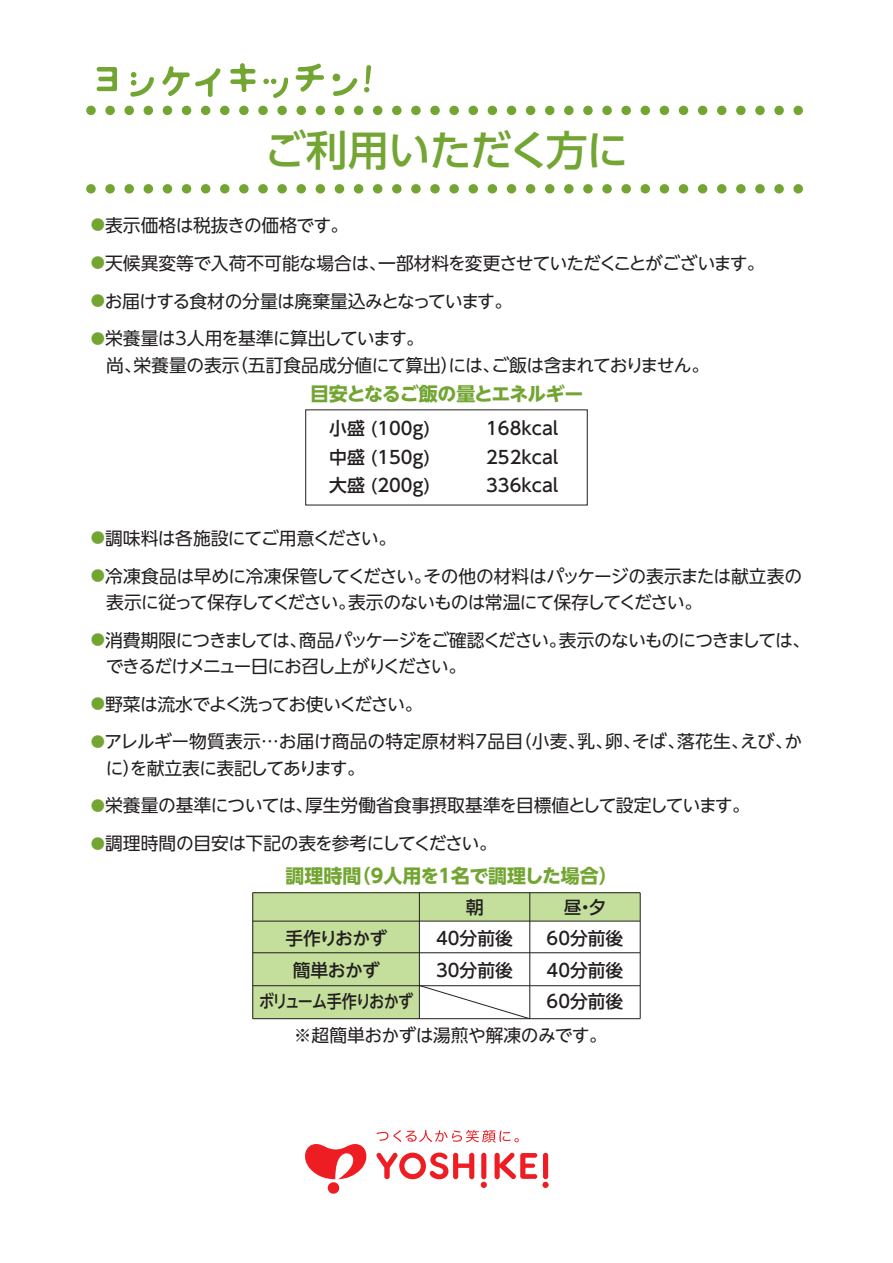
<style>
.page{position:relative;width:893px;height:1263px;background:#fff}
.page>*{position:absolute;margin:0;border:0;box-sizing:border-box;transform-origin:0 0}
.t1{font:500 41.55px "UD Shin Go Pro";letter-spacing:-.015em;color:#73a532}
.t2{font:700 18.9px "UD Shin Go NT Pro";color:#73a532}
.t3{font:700 18.9px "UD Shin Go NT Pro";letter-spacing:-.055em;color:#73a532}
.t4{font:17.85px/26.1px "UD Shin Go NT Pro";letter-spacing:-.035em;color:#231f20}
.t5{font:500 17.85px/31.3px "UD Shin Go NT Pro";color:#231f20;text-align:center}
.t6{font:17.85px/26.1px "UD Shin Go NT Pro";letter-spacing:-.07em;color:#231f20}
.t7{font:17.85px/26.1px "UD Shin Go NT Pro";color:#231f20}
.t8{font:17.85px "UD Shin Go NT Pro";letter-spacing:-.015em;color:#231f20}
.t9{font:500 17.85px/31.3px "UD Shin Go NT Pro";letter-spacing:-.04em;color:#231f20;text-align:center}
.t10{font:17.85px "UD Shin Go NT Pro";letter-spacing:-.06em;color:#231f20}
.s1{font-family:"UD Shin Go Pro";font-size:14.25px;color:#73a532}
</style>
<div class="page">
<div style="left:253px;top:893px;width:387px;height:126px;background:#c4df9b"></div>
<svg style="left:364px;top:65px;width:7px;height:27px"></svg>
<svg style="left:97px;top:67px;width:20px;height:24px"></svg>
<svg style="left:162px;top:66px;width:59px;height:31px"></svg>
<svg style="left:230px;top:63px;width:26px;height:29px"></svg>
<svg style="left:296px;top:64px;width:28px;height:28px"></svg>
<svg style="left:130px;top:72px;width:24px;height:25px"></svg>
<svg style="left:333px;top:78px;width:25px;height:18px"></svg>
<div style="left:333px;top:74px;width:7px;height:7px;background:#73a532;border-radius:50%"></div>
<svg style="left:263px;top:78px;width:25px;height:20px"></svg>
<svg style="left:91px;top:184px;width:711px;height:10px"></svg>
<svg style="left:91px;top:106px;width:711px;height:9px"></svg>
<div style="left:419px;top:921px;width:221px;height:98px;background:#fff"></div>
<hr style="left:253px;top:892px;width:387px;height:1px;background:#231f20">
<hr style="left:253px;top:921px;width:387px;height:1px;background:#231f20">
<hr style="left:253px;top:952px;width:387px;height:1px;background:#231f20">
<hr style="left:253px;top:985px;width:387px;height:1px;background:#231f20">
<hr style="left:253px;top:1018px;width:387px;height:1px;background:#231f20">
<hr style="left:252px;top:893px;width:1px;height:126px;background:#231f20">
<hr style="left:419px;top:893px;width:1px;height:126px;background:#231f20">
<hr style="left:530px;top:893px;width:1px;height:126px;background:#231f20">
<hr style="left:640px;top:893px;width:1px;height:126px;background:#231f20">
<svg style="left:418px;top:985px;width:112px;height:34px"></svg>
<div style="left:542px;top:1182px;width:7px;height:6px;background:#ee1d23;border-radius:50%"></div>
<svg style="left:543px;top:1153px;width:5px;height:26px"></svg>
<svg style="left:305px;top:1130px;width:232px;height:64px"></svg>
<h1 class="t1" style="left:264px;top:116px;width:365px">ご利用いただく方に</h1>
<p class="t4" style="left:91px;top:211px;width:259px"><span class="s1">●</span>表示価格は税抜きの価格です。</p>
<p class="t4" style="left:91px;top:249px;width:675px"><span class="s1">●</span>天候異変等で入荷不可能な場合は、一部材料を変更させていただくことがございます。</p>
<p class="t4" style="left:91px;top:287px;width:423px"><span class="s1">●</span>お届けする食材の分量は廃棄量込みとなっています。</p>
<p class="t4" style="left:106px;top:325px;width:604px;text-indent:-15px"><span class="s1">●</span>栄養量は3人用を基準に算出しています。<br>尚、栄養量の表示（五訂食品成分値にて算出）には、ご飯は含まれておりません。</p>
<p class="t3" style="left:310px;top:379px;width:275px">目安となるご飯の量とエネルギー</p>
<p class="t5" style="left:311px;top:412px;width:120px">　小盛 (100g)</p>
<p class="t5" style="left:486px;top:412px;width:74px">168kcal</p>
<p class="t5" style="left:311px;top:441px;width:120px">　中盛 (150g)</p>
<p class="t5" style="left:486px;top:441px;width:74px">252kcal</p>
<p class="t5" style="left:311px;top:469px;width:120px">　大盛 (200g)</p>
<p class="t5" style="left:486px;top:469px;width:74px">336kcal</p>
<p class="t4" style="left:91px;top:524px;width:307px"><span class="s1">●</span>調味料は各施設にてご用意ください。</p>
<p class="t4" style="left:106px;top:562px;width:697px;text-indent:-15px"><span class="s1">●</span>冷凍食品は早めに冷凍保管してください。その他の材料はパッケージの表示または献立表の表示に従って保存してください。表示のないものは常温にて保存してください。</p>
<p class="t6" style="left:106px;top:626px;width:706px;text-indent:-15px"><span class="s1">●</span>消費期限につきましては、商品パッケージをご確認ください。表示のないものにつきましては、できるだけメニュー日にお召し上がりください。</p>
<p class="t10" style="left:91px;top:689px;width:333px"><span class="s1">●</span>野菜は流水でよく洗ってお使いください。</p>
<p class="t7" style="left:106px;top:728px;width:698px;text-indent:-15px"><span class="s1">●</span>アレルギー物質表示…お届け商品の特定原材料7品目（小麦、乳、卵、そば、落花生、えび、かに）を献立表に表記してあります。</p>
<p class="t8" style="left:91px;top:791px;width:660px"><span class="s1">●</span>栄養量の基準については、厚生労働省食事摂取基準を目標値として設定しています。</p>
<p class="t4" style="left:91px;top:830px;width:408px"><span class="s1">●</span>調理時間の目安は下記の表を参考にしてください。</p>
<p class="t2" style="left:285px;top:860px;width:334px">調理時間（9人用を1名で調理した場合）</p>
<p class="t9" style="left:259px;top:922px;width:156px">手作りおかず<br>簡単おかず<br>ボリューム手作りおかず</p>
<p class="t5" style="left:436px;top:891px;width:78px">朝<br>40分前後<br>30分前後</p>
<p class="t5" style="left:547px;top:891px;width:78px">昼・夕<br>60分前後<br>40分前後<br>60分前後</p>
<p class="t4" style="left:294px;top:1022px;width:314px">※超簡単おかずは湯煎や解凍のみです。</p>
</div>
